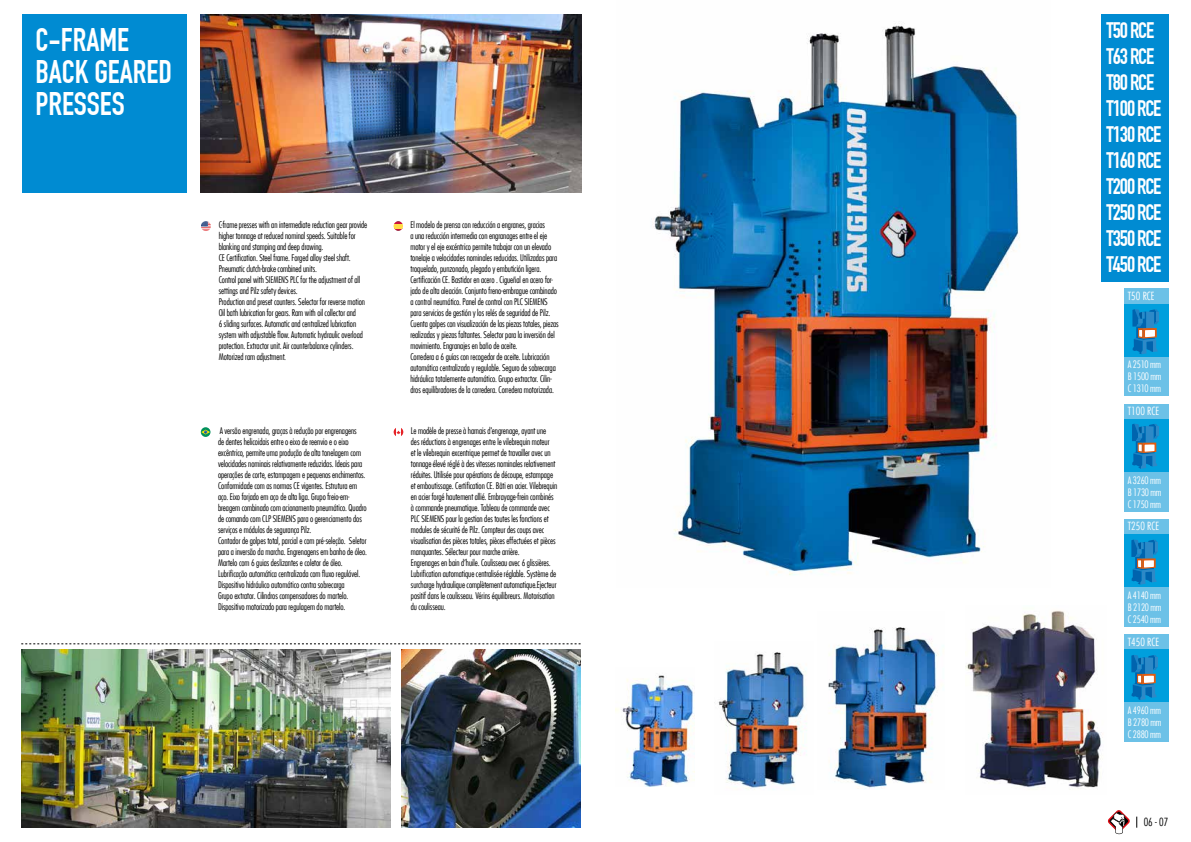
<style>
.page{position:relative;width:1191px;height:842px;background:#fff}
.page>*{position:absolute;margin:0;border:0;box-sizing:border-box;transform-origin:0 0}
.t1{font:32px/32px "DIN Engschrift LT";color:#fff}
.t2{font:22px/26px "DIN Engschrift LT";letter-spacing:-.05em;color:#fff}
.t3{font:300 condensed 11px "Futura LT";color:#fff}
.t4{font:300 condensed 11px "Futura LT";color:#000}
.t5{font:300 condensed 10px/12px "Futura LT";letter-spacing:-.03em;color:#fff;text-align:justify}
.t6{font:300 condensed 9px/11px "Futura LT";letter-spacing:-.01em;color:#000}
</style>
<div class="page">
<img style="left:965px;top:610px;width:137px;height:180px">
<img style="left:718px;top:652px;width:89px;height:138px">
<img style="left:828px;top:627px;width:111px;height:162px">
<img style="left:615px;top:675px;width:79px;height:112px">
<img style="left:653px;top:25px;width:367px;height:550px">
<img style="left:22px;top:649px;width:368px;height:179px">
<img style="left:402px;top:649px;width:178px;height:179px">
<svg style="left:21px;top:643px;width:559px;height:1px"></svg>
<svg style="left:1108px;top:810px;width:21px;height:25px"></svg>
<div style="left:1101px;top:14px;width:67px;height:267px;background:#008bd2"></div>
<div style="left:1124px;top:288px;width:44px;height:108px;background:#6cc1e7"></div>
<div style="left:1124px;top:304px;width:44px;height:52px;background:#009fdd"></div>
<svg style="left:1132px;top:309px;width:26px;height:45px"></svg>
<div style="left:1124px;top:404px;width:44px;height:108px;background:#6cc1e7"></div>
<div style="left:1124px;top:419px;width:44px;height:53px;background:#009fdd"></div>
<svg style="left:1132px;top:424px;width:26px;height:45px"></svg>
<div style="left:1124px;top:519px;width:44px;height:108px;background:#6cc1e7"></div>
<div style="left:1124px;top:534px;width:44px;height:53px;background:#009fdd"></div>
<svg style="left:1131px;top:539px;width:26px;height:46px"></svg>
<div style="left:1124px;top:634px;width:44px;height:108px;background:#6cc1e7"></div>
<div style="left:1124px;top:650px;width:44px;height:52px;background:#009fdd"></div>
<svg style="left:1131px;top:655px;width:26px;height:45px"></svg>
<img style="left:201px;top:14px;width:380px;height:179px">
<div style="left:23px;top:14px;width:164px;height:179px;background:#008bd2"></div>
<svg style="left:393px;top:221px;width:10px;height:10px"></svg>
<svg style="left:201px;top:221px;width:10px;height:10px"></svg>
<svg style="left:201px;top:427px;width:9px;height:10px"></svg>
<svg style="left:201px;top:430px;width:9px;height:4px"></svg>
<svg style="left:394px;top:428px;width:9px;height:8px"></svg>
<h1 class="t1" style="left:35px;top:24px;width:138px">C-FRAME<br>BACK GEARED<br>PRESSES</h1>
<p class="t6" style="left:219px;top:219px;width:150px">C-frame presses with an intermediate reduction gear provide higher tonnage at reduced nominal speeds. Suitable for blanking and stamping and deep drawing.<br>CE Certification. Steel frame. Forged alloy steel shaft.<br>Pneumatic clutch-brake combined units.<br>Control panel with SIEMENS PLC for the adjustment of all settings and Pilz safety devices.<br>Production and preset counters. Selector for reverse motion Oil bath lubrication for gears. Ram with oil collector and<br>6 sliding surfaces. Automatic and centralized lubrication system with adjustable flow. Automatic hydraulic overload protection. Extractor unit. Air counterbalance cylinders.<br>Motorized ram adjustment.</p>
<p class="t6" style="left:410px;top:219px;width:150px">El modelo de prensa con reducción a engranes, gracias<br>a una reducción intermedia con engranages entre el eje motor y el eje excéntrico permite trabajar con un elevado tonelaje a velocidades nominales reducidas. Utilizadas para troquelado, punzonado, plegado y embutición ligera.<br>Certificación CE. Bastidor en acero . Cigueñal en acero for&shy;jado de alta aleación. Conjunto freno-embrague combinado a control neumático. Panel de control con PLC SIEMENS para servicios de gestión y los relés de seguridad de Pilz.<br>Cuenta golpes con visualización de las piezas totales, piezas realizadas y piezas faltantes. Selector para la inversión del movimiento. Engranajes en baño de aceite.<br>Corredera a 6 guías con recogedor de aceite. Lubricación automática centralizada y regulable. Seguro de sobrecarga hidráulica totalemente automático. Grupo extractor. Cilin&shy;dros equilibradores de la corredera. Corredera motorizada.</p>
<p class="t6" style="left:218px;top:425px;width:150px">A versão engrenada, graças à redução por engrenagens<br>de dentes helicoidais entre o eixo de reenvio e o eixo excêntrico, permite uma produção de alta tonelagem com velocidades nominais relativamente reduzidas. Ideais para operações de corte, estampagem e pequenos enchimentos.<br>Conformidade com as normas CE vigentes. Estrutura em aço. Eixo forjado em aço de alta liga. Grupo freio-em&shy;breagem combinado com acionamento pneumático. Quadro de comando com CLP SIEMENS para o gerenciamento dos serviços e módulos de segurança Pilz.<br>Contador de golpes total, parcial e com pré-seleção. Seletor para a inversão da marcha. Engrenagens em banho de óleo.<br>Martelo com 6 guias deslizantes e coletor de óleo.<br>Lubrificação automática centralizada com fluxo regulável.<br>Dispositivo hidráulico automático contra sobrecarga<br>Grupo extrator. Cilindros compensadores do martelo.<br>Dispositivo motorizado para regulagem do martelo.</p>
<p class="t6" style="left:411px;top:425px;width:148px">Le modèle de presse à harnais d'engrenage, ayant une<br>des réductions à engrenages entre le vilebrequin moteur<br>et le vilebrequin excentrique permet de travailler avec un tonnage élevé réglé à des vitesses nominales relativement réduites. Utilisée pour opérations de découpe, estampage et emboutissage. Certification CE. Bâti en acier. Vilebrequin en acier forgé hautement allié. Embrayage-frein combinés à commande pneumatique. Tableau de commande avec PLC SIEMENS pour la gestion des toutes les fonctions et modules de sécurité de Pilz. Compteur des coups avec visualisation des pièces totales, pièces effectuées et pièces manquantes. Sélecteur pour marche arrière.<br>Engrenages en bain d’huile. Coulisseau avec 6 glissières.<br>Lubrification automatique centralisée réglable. Système de surcharge hydraulique complètement automatique.Ejecteur positif dans le coulisseau. Vérins équilibreurs. Motorisation du coulisseau.</p>
<h2 class="t2" style="left:1106px;top:18px;width:56px">T50 RCE<br>T63 RCE<br>T80 RCE<br>T100 RCE<br>T130 RCE<br>T160 RCE<br>T200 RCE<br>T250 RCE<br>T350 RCE<br>T450 RCE</h2>
<p class="t3" style="left:1127px;top:289px;width:28px">T50 RCE</p>
<p class="t5" style="left:1127px;top:359px;width:35px">A 2510 mm B 1500 mm C 1310 mm</p>
<p class="t3" style="left:1127px;top:405px;width:33px">T100 RCE</p>
<p class="t5" style="left:1127px;top:474px;width:35px">A 3260 mm B 1730 mm C 1750 mm</p>
<p class="t3" style="left:1127px;top:520px;width:33px">T250 RCE</p>
<p class="t5" style="left:1127px;top:589px;width:35px">A 4140 mm B 2120 mm C 2540 mm</p>
<p class="t3" style="left:1127px;top:635px;width:33px">T450 RCE</p>
<p class="t5" style="left:1127px;top:704px;width:35px">A 4960 mm B 2780 mm C 2880 mm</p>
<p class="t4" style="left:1143px;top:816px;width:26px">06 - 07</p>
</div>
